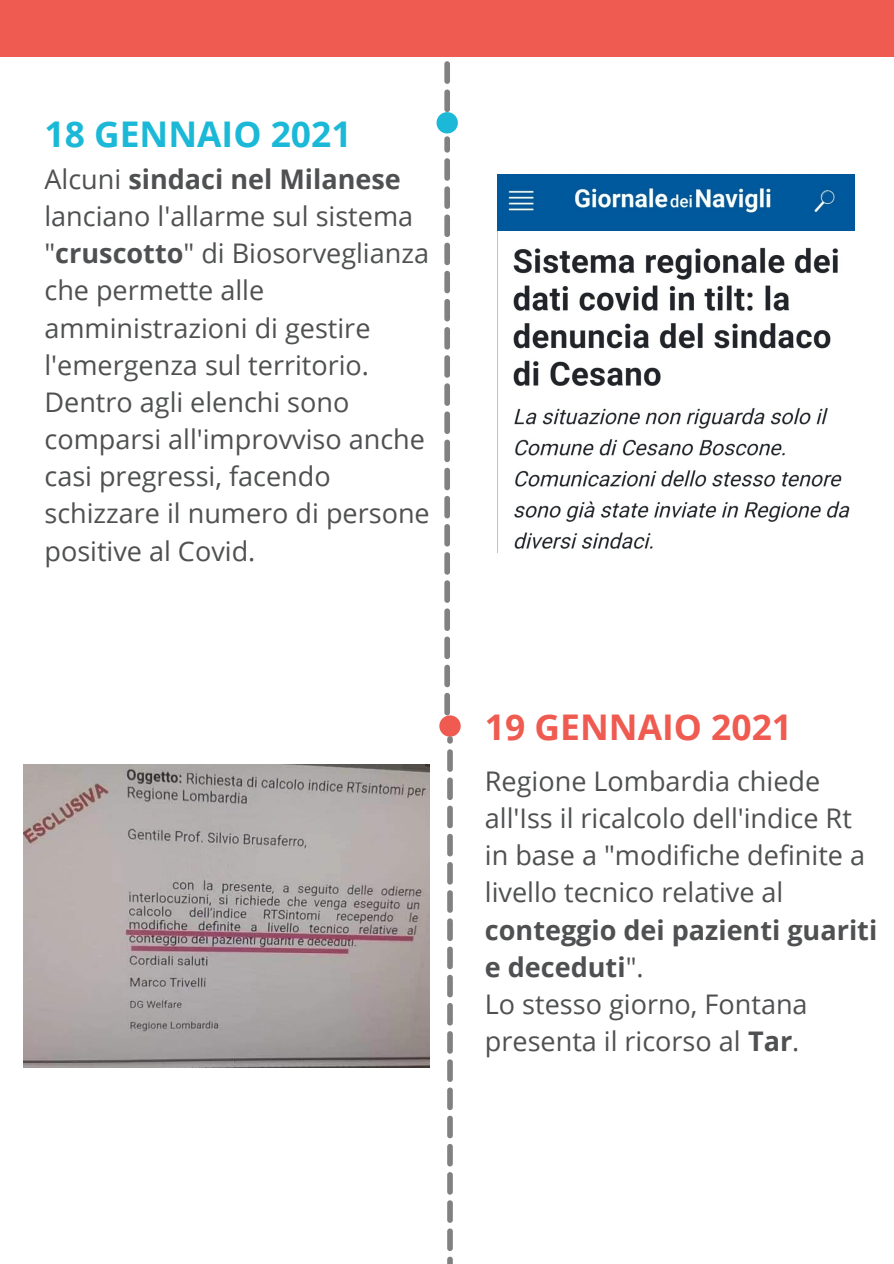
<style>
.page{position:relative;width:894px;height:1264px;background:#fff}
.page>*{position:absolute;margin:0;border:0;box-sizing:border-box;transform-origin:0 0}
.t1{font:700 35.4px "Open Sans";color:#1bb9d7}
.t2{font:700 35.4px "Open Sans";color:#ef5b50}
.t3{font:27px/37.2px "Open Sans";color:#4f5051}
.s1{font-weight:700}
</style>
<div class="page">
<img style="left:497px;top:174px;width:357px;height:378px">
<div style="left:0;top:0;width:893px;height:56px;background:#ef5b50"></div>
<img style="left:23px;top:764px;width:407px;height:303px">
<svg style="left:436px;top:61px;width:24px;height:1202px"></svg>
<p class="t1" style="left:44px;top:109px;width:308px">18 GENNAIO 2021</p>
<p class="t3" style="left:44px;top:160px;width:386px">Alcuni <span class="s1">sindaci nel Milanese </span>lanciano l'allarme sul sistema "<span class="s1">cruscotto</span>" di Biosorveglianza che permette alle amministrazioni di gestire l'emergenza sul territorio.<br>Dentro agli elenchi sono comparsi all'improvviso anche casi pregressi, facendo schizzare il numero di persone positive al Covid.</p>
<p class="t2" style="left:485px;top:701px;width:308px">19 GENNAIO 2021</p>
<p class="t3" style="left:485px;top:761px;width:394px">Regione Lombardia chiede all'Iss il ricalcolo dell'indice Rt in base a "modifiche definite a livello tecnico relative al <span class="s1">conteggio dei pazienti guariti e deceduti</span>".</p>
<p class="t3" style="left:485px;top:984px;width:324px">Lo stesso giorno, Fontana presenta il ricorso al <span class="s1">Tar</span>.</p>
</div>
